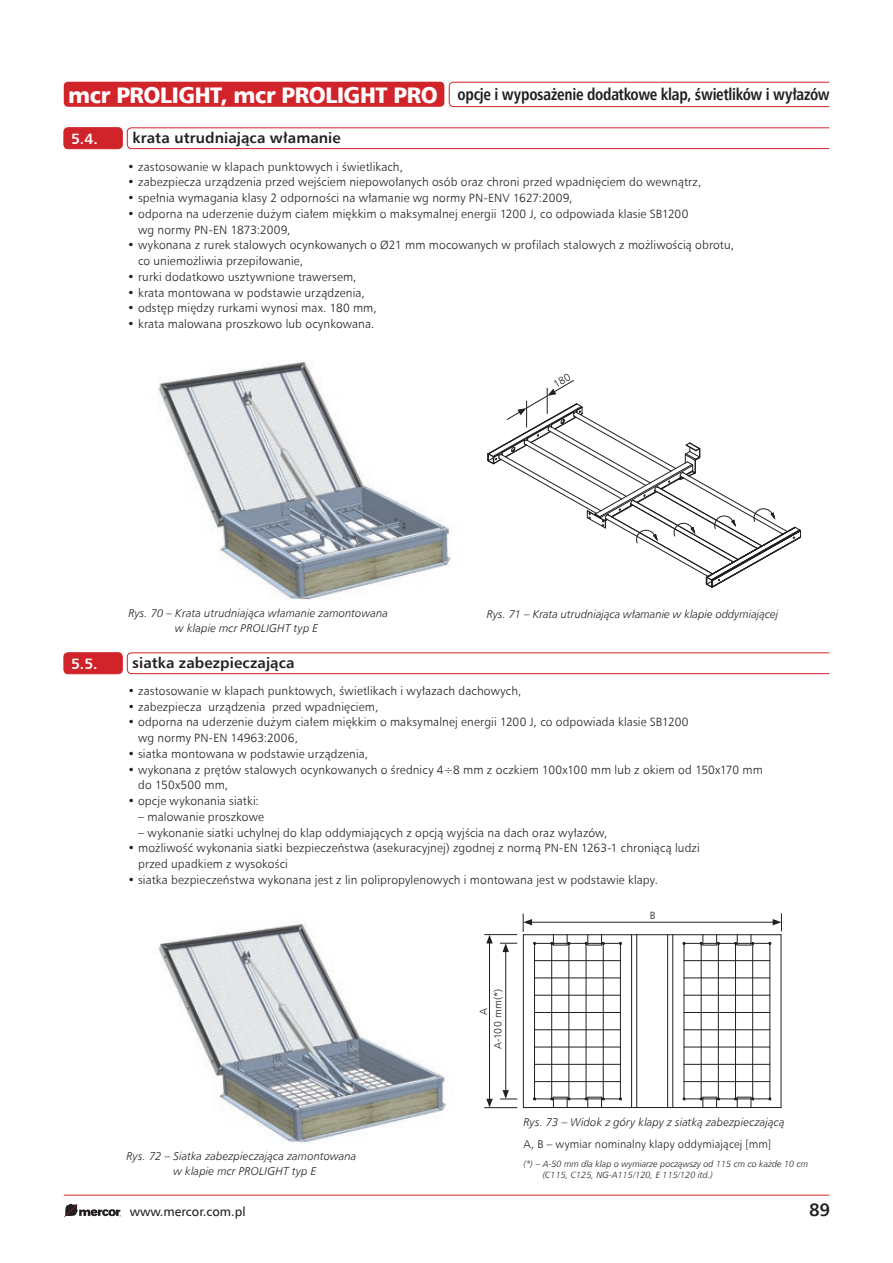
<style>
.page{position:relative;width:893px;height:1263px;background:#fff}
.page>*{position:absolute;margin:0;border:0;box-sizing:border-box;transform-origin:0 0}
.t1{font:700 18px "Humnst 777 EU";color:#231f20}
.t2{font:700 16.5px "Humnst 777 Cn EU";letter-spacing:-.02em;color:#231f20;scale:.96 1}
.t3{font:700 15px "Humnst 777 EU";letter-spacing:.005em;color:#231f20}
.t4{font:700 15px "Humnst 777 EU";color:#fff}
.t5{font:12.75px "Humnst 777 EU";color:#231f20}
.t6{font:12px/15.8px "Humnst 777 Lt EU";letter-spacing:.01em;color:#231f20}
.t7{font:italic 11.25px/14.4px "Humnst 777 Lt EU";letter-spacing:.01em;color:#231f20}
.t8{font:11.25px "Humnst 777 Lt EU";letter-spacing:.015em;color:#231f20}
.t9{font:10.5px/14.4px "Humnst 777 Lt EU";color:#231f20}
.t10{font:italic 9px/10.5px "Humnst 777 Lt EU";color:#231f20}
.s1{font-family:"Humnst 777 Blk EU";font-weight:400;font-size:22.5px;color:#fff}
</style>
<div class="page">
<svg style="left:64px;top:1204px;width:57px;height:13px"></svg>
<hr style="left:64px;top:1195px;width:765px;height:1px;background:#d1232a">
<div style="left:64px;top:82px;width:380px;height:25px;background:#d1232a;border-radius:4px"></div>
<svg style="left:449px;top:82px;width:381px;height:25px"></svg>
<svg style="left:127px;top:127px;width:703px;height:22px"></svg>
<div style="left:64px;top:128px;width:58px;height:21px;background:#d1232a;border-radius:4px"></div>
<div style="left:64px;top:128px;width:58px;height:21px;border:1px solid #d1232a;border-radius:4px"></div>
<svg style="left:127px;top:652px;width:703px;height:22px"></svg>
<div style="left:64px;top:653px;width:58px;height:21px;background:#d1232a;border-radius:4px"></div>
<div style="left:64px;top:653px;width:58px;height:21px;border:1px solid #d1232a;border-radius:4px"></div>
<img style="left:158px;top:361px;width:294px;height:238px">
<img style="left:158px;top:920px;width:288px;height:224px">
<hr style="left:523px;top:935px;width:1px;height:172px;background:#231f20">
<hr style="left:523px;top:1107px;width:258px;height:1px;background:#231f20">
<hr style="left:781px;top:935px;width:1px;height:172px;background:#231f20">
<hr style="left:523px;top:934px;width:258px;height:1px;background:#231f20">
<hr style="left:631px;top:935px;width:1px;height:172px;background:#231f20">
<hr style="left:673px;top:935px;width:1px;height:172px;background:#231f20">
<hr style="left:636px;top:935px;width:1px;height:172px;background:#231f20">
<hr style="left:667px;top:935px;width:1px;height:172px;background:#231f20">
<hr style="left:620px;top:943px;width:1px;height:156px;background:#231f20">
<hr style="left:534px;top:1099px;width:86px;height:1px;background:#231f20">
<hr style="left:534px;top:943px;width:1px;height:156px;background:#231f20">
<hr style="left:551px;top:943px;width:1px;height:156px;background:#231f20">
<hr style="left:569px;top:943px;width:1px;height:156px;background:#231f20">
<hr style="left:586px;top:943px;width:1px;height:156px;background:#231f20">
<hr style="left:603px;top:943px;width:1px;height:156px;background:#231f20">
<hr style="left:534px;top:1081px;width:86px;height:1px;background:#231f20">
<hr style="left:534px;top:1064px;width:86px;height:1px;background:#231f20">
<hr style="left:534px;top:1047px;width:86px;height:1px;background:#231f20">
<hr style="left:534px;top:1029px;width:86px;height:1px;background:#231f20">
<hr style="left:534px;top:1012px;width:86px;height:1px;background:#231f20">
<hr style="left:534px;top:995px;width:86px;height:1px;background:#231f20">
<hr style="left:534px;top:978px;width:86px;height:1px;background:#231f20">
<hr style="left:534px;top:960px;width:86px;height:1px;background:#231f20">
<hr style="left:534px;top:943px;width:86px;height:1px;background:#231f20">
<svg style="left:585px;top:935px;width:20px;height:11px"></svg>
<svg style="left:550px;top:1097px;width:20px;height:10px"></svg>
<svg style="left:585px;top:1097px;width:20px;height:10px"></svg>
<hr style="left:684px;top:943px;width:1px;height:156px;background:#231f20">
<hr style="left:684px;top:1099px;width:86px;height:1px;background:#231f20">
<hr style="left:770px;top:943px;width:1px;height:156px;background:#231f20">
<hr style="left:752px;top:943px;width:1px;height:156px;background:#231f20">
<hr style="left:735px;top:943px;width:1px;height:156px;background:#231f20">
<hr style="left:718px;top:943px;width:1px;height:156px;background:#231f20">
<hr style="left:701px;top:943px;width:1px;height:156px;background:#231f20">
<hr style="left:684px;top:1081px;width:86px;height:1px;background:#231f20">
<hr style="left:684px;top:1064px;width:86px;height:1px;background:#231f20">
<hr style="left:684px;top:1047px;width:86px;height:1px;background:#231f20">
<hr style="left:684px;top:1029px;width:86px;height:1px;background:#231f20">
<hr style="left:684px;top:1012px;width:86px;height:1px;background:#231f20">
<hr style="left:684px;top:995px;width:86px;height:1px;background:#231f20">
<hr style="left:684px;top:978px;width:86px;height:1px;background:#231f20">
<hr style="left:684px;top:960px;width:86px;height:1px;background:#231f20">
<hr style="left:684px;top:943px;width:86px;height:1px;background:#231f20">
<svg style="left:734px;top:935px;width:20px;height:11px"></svg>
<svg style="left:700px;top:935px;width:20px;height:11px"></svg>
<svg style="left:734px;top:1097px;width:20px;height:10px"></svg>
<svg style="left:700px;top:1097px;width:20px;height:10px"></svg>
<svg style="left:550px;top:935px;width:20px;height:11px"></svg>
<hr style="left:484px;top:934px;width:33px;height:1px;background:#231f20">
<hr style="left:484px;top:1107px;width:33px;height:1px;background:#231f20">
<hr style="left:489px;top:941px;width:1px;height:160px;background:#231f20">
<svg style="left:486px;top:935px;width:7px;height:8px"></svg>
<svg style="left:486px;top:1099px;width:7px;height:8px"></svg>
<hr style="left:505px;top:950px;width:1px;height:142px;background:#231f20">
<svg style="left:500px;top:943px;width:17px;height:9px"></svg>
<svg style="left:500px;top:1090px;width:17px;height:10px"></svg>
<hr style="left:530px;top:922px;width:245px;height:1px;background:#231f20">
<svg style="left:773px;top:913px;width:9px;height:18px"></svg>
<svg style="left:523px;top:914px;width:9px;height:18px"></svg>
<svg style="left:487px;top:380px;width:314px;height:208px"></svg>
<h2 class="t2" style="left:68px;top:83px;width:795px"><span class="s1">mcr PROLIGHT, mcr PROLIGHT PRO</span> opcje i wyposażenie dodatkowe klap, świetlików i wyłazów</h2>
<p class="t4" style="left:71px;top:129px;width:28px">5.4.</p>
<p class="t3" style="left:133px;top:128px;width:210px">krata utrudniająca włamanie</p>
<p class="t6" style="left:128px;top:158px;width:277px">• zastosowanie w klapach punktowych i świetlikach,</p>
<p class="t6" style="left:128px;top:174px;width:575px">• zabezpiecza urządzenia przed wejściem niepowołanych osób oraz chroni przed wpadnięciem do wewnątrz,</p>
<p class="t6" style="left:128px;top:190px;width:446px">• spełnia wymagania klasy 2 odporności na włamanie wg normy PN-ENV 1627:2009,</p>
<p class="t6" style="left:138px;top:206px;width:552px;text-indent:-10px">• odporna na uderzenie dużym ciałem miękkim o maksymalnej energii 1200 J, co odpowiada klasie SB1200 wg normy PN-EN 1873:2009,</p>
<p class="t6" style="left:138px;top:237px;width:598px;text-indent:-10px">• wykonana z rurek stalowych ocynkowanych o Ø21 mm mocowanych w profilach stalowych z możliwością obrotu, co uniemożliwia przepiłowanie,</p>
<p class="t6" style="left:128px;top:269px;width:231px">• rurki dodatkowo usztywnione trawersem,</p>
<p class="t6" style="left:128px;top:284px;width:239px">• krata montowana w podstawie urządzenia,</p>
<p class="t6" style="left:128px;top:300px;width:251px">• odstęp między rurkami wynosi max. 180 mm,</p>
<p class="t6" style="left:128px;top:316px;width:248px">• krata malowana proszkowo lub ocynkowana.</p>
<p class="t7" style="left:175px;top:606px;width:214px;text-indent:-47px">Rys. 70 – Krata utrudniająca włamanie zamontowana w klapie mcr PROLIGHT typ E</p>
<p class="t7" style="left:487px;top:606px;width:293px">Rys. 71 – Krata utrudniająca włamanie w klapie oddymiającej</p>
<p class="t4" style="left:71px;top:654px;width:28px">5.5.</p>
<p class="t3" style="left:132px;top:654px;width:164px">siatka zabezpieczająca</p>
<p class="t6" style="left:128px;top:683px;width:395px">• zastosowanie w klapach punktowych, świetlikach i wyłazach dachowych,</p>
<p class="t6" style="left:128px;top:698px;width:252px">• zabezpiecza urządzenia przed wpadnięciem,</p>
<p class="t6" style="left:138px;top:714px;width:552px;text-indent:-10px">• odporna na uderzenie dużym ciałem miękkim o maksymalnej energii 1200 J, co odpowiada klasie SB1200 wg normy PN-EN 14963:2006,</p>
<p class="t6" style="left:128px;top:746px;width:242px">• siatka montowana w podstawie urządzenia,</p>
<p class="t6" style="left:138px;top:761px;width:626px;text-indent:-11px">• wykonana z prętów stalowych ocynkowanych o średnicy 4÷8 mm z oczkiem 100x100 mm lub z okiem od 150x170 mm do 150x500 mm,</p>
<p class="t6" style="left:128px;top:793px;width:133px">• opcje wykonania siatki:</p>
<p class="t6" style="left:138px;top:809px;width:127px">– malowanie proszkowe</p>
<p class="t6" style="left:138px;top:824px;width:471px">– wykonanie siatki uchylnej do klap oddymiających z opcją wyjścia na dach oraz wyłazów,</p>
<p class="t6" style="left:138px;top:840px;width:563px;text-indent:-10px">• możliwość wykonania siatki bezpieczeństwa (asekuracyjnej) zgodnej z normą PN-EN 1263-1 chroniącą ludzi przed upadkiem z wysokości</p>
<p class="t6" style="left:128px;top:872px;width:532px">• siatka bezpieczeństwa wykonana jest z lin polipropylenowych i montowana jest w podstawie klapy.</p>
<p class="t7" style="left:173px;top:1149px;width:185px;text-indent:-47px">Rys. 72 – Siatka zabezpieczająca zamontowana w klapie mcr PROLIGHT typ E</p>
<p class="t9" style="left:650px;top:908px;width:7px">B</p>
<p class="t9" style="left:476px;top:1049px;width:62px;text-indent:34px;rotate:-90deg">A<br>A-100 mm(*)</p>
<p class="t7" style="left:523px;top:1115px;width:263px">Rys. 73 – Widok z góry klapy z siatką zabezpieczającą</p>
<p class="t8" style="left:523px;top:1137px;width:249px">A, B – wymiar nominalny klapy oddymiającej [mm]</p>
<p class="t10" style="left:543px;top:1159px;width:267px;text-indent:-19px">(*) – A-50 mm dla klap o wymiarze począwszy od 115 cm co każde 10 cm (C115, C125, NG-A115/120, E 115/120 itd.)</p>
<p class="t5" style="left:130px;top:1204px;width:117px">www.mercor.com.pl</p>
<h1 class="t1" style="left:809px;top:1198px;width:23px">89</h1>
</div>
